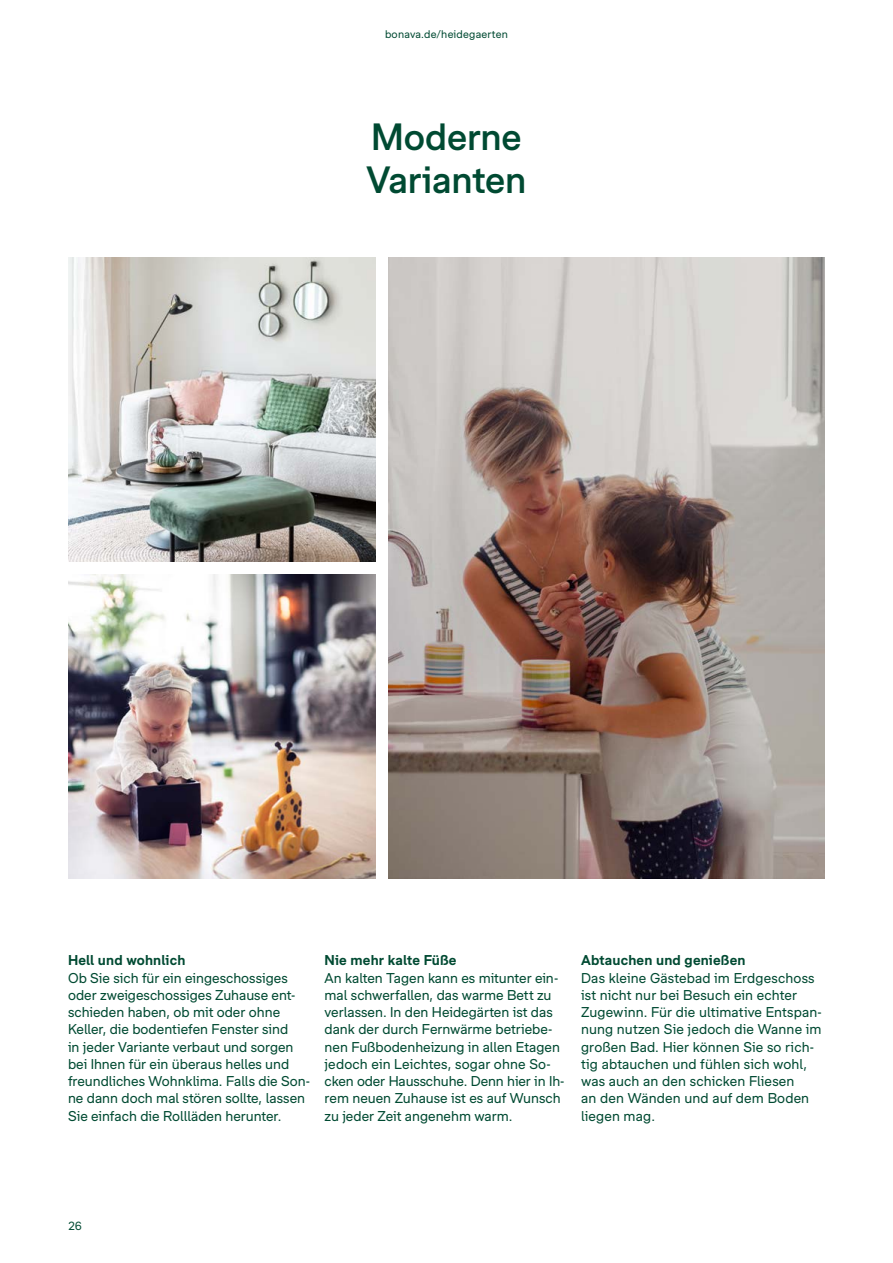
<style>
.page{position:relative;width:893px;height:1263px;background:#fff}
.page>*{position:absolute;margin:0;border:0;box-sizing:border-box;transform-origin:0 0}
.Headline_24pt_medium{font:500 36px/43.2px "Bonava Sans";letter-spacing:-.005em;color:#004a32}
.Text_9pt_regular_lin{font:13.5px/17.2px "Bonava Sans";color:#004a32}
.Zwischenheadline_9pt{font:700 13.5px "Bonava Sans";letter-spacing:.01em;color:#004a32}
.t1{font:11.25px "Bonava Sans";color:#004a32}
.t2{font:10.5px "Bonava Sans";letter-spacing:.02em;color:#004a32}
</style>
<div class="page">
<img style="left:389px;top:258px;width:436px;height:620px">
<img style="left:68px;top:258px;width:308px;height:304px">
<img style="left:68px;top:574px;width:308px;height:304px">
<p class="t2" style="left:385px;top:28px;width:124px">bonava.de/heidegaerten</p>
<p class="Headline_24pt_medium" style="left:366px;top:114px;width:161px">Moderne<br>Varianten</p>
<p class="Zwischenheadline_9pt" style="left:68px;top:952px;width:119px">Hell und wohnlich</p>
<p class="Text_9pt_regular_lin" style="left:68px;top:969px;width:244px">Ob Sie sich für ein eingeschossiges oder zweigeschossiges Zuhause ent&shy;schieden haben, ob mit oder ohne Keller, die bodentiefen Fenster sind<br>in jeder Variante verbaut und sorgen bei Ihnen für ein überaus helles und freundliches Wohnklima. Falls die Son&shy;ne dann doch mal stören sollte, lassen Sie einfach die Rollläden herunter.</p>
<p class="Zwischenheadline_9pt" style="left:325px;top:952px;width:133px">Nie mehr kalte Füße</p>
<p class="Text_9pt_regular_lin" style="left:325px;top:969px;width:241px">An kalten Tagen kann es mitunter ein&shy;mal schwerfallen, das warme Bett zu verlassen. In den Heidegärten ist das dank der durch Fernwärme betriebe&shy;nen Fußbodenheizung in allen Etagen jedoch ein Leichtes, sogar ohne So--- cken oder Hausschuhe. Denn hier in Ih&shy;rem neuen Zuhause ist es auf Wunsch zu jeder Zeit angenehm warm.</p>
<p class="Zwischenheadline_9pt" style="left:581px;top:952px;width:166px">Abtauchen und genießen</p>
<p class="Text_9pt_regular_lin" style="left:581px;top:969px;width:242px">Das kleine Gästebad im Erdgeschoss ist nicht nur bei Besuch ein echter<br>Zugewinn. Für die ultimative Entspan&shy;nung nutzen Sie jedoch die Wanne im großen Bad. Hier können Sie so rich&shy;tig abtauchen und fühlen sich wohl, was auch an den schicken Fliesen<br>an den Wänden und auf dem Boden liegen mag.</p>
<p class="t1" style="left:68px;top:1219px;width:15px">26</p>
</div>
